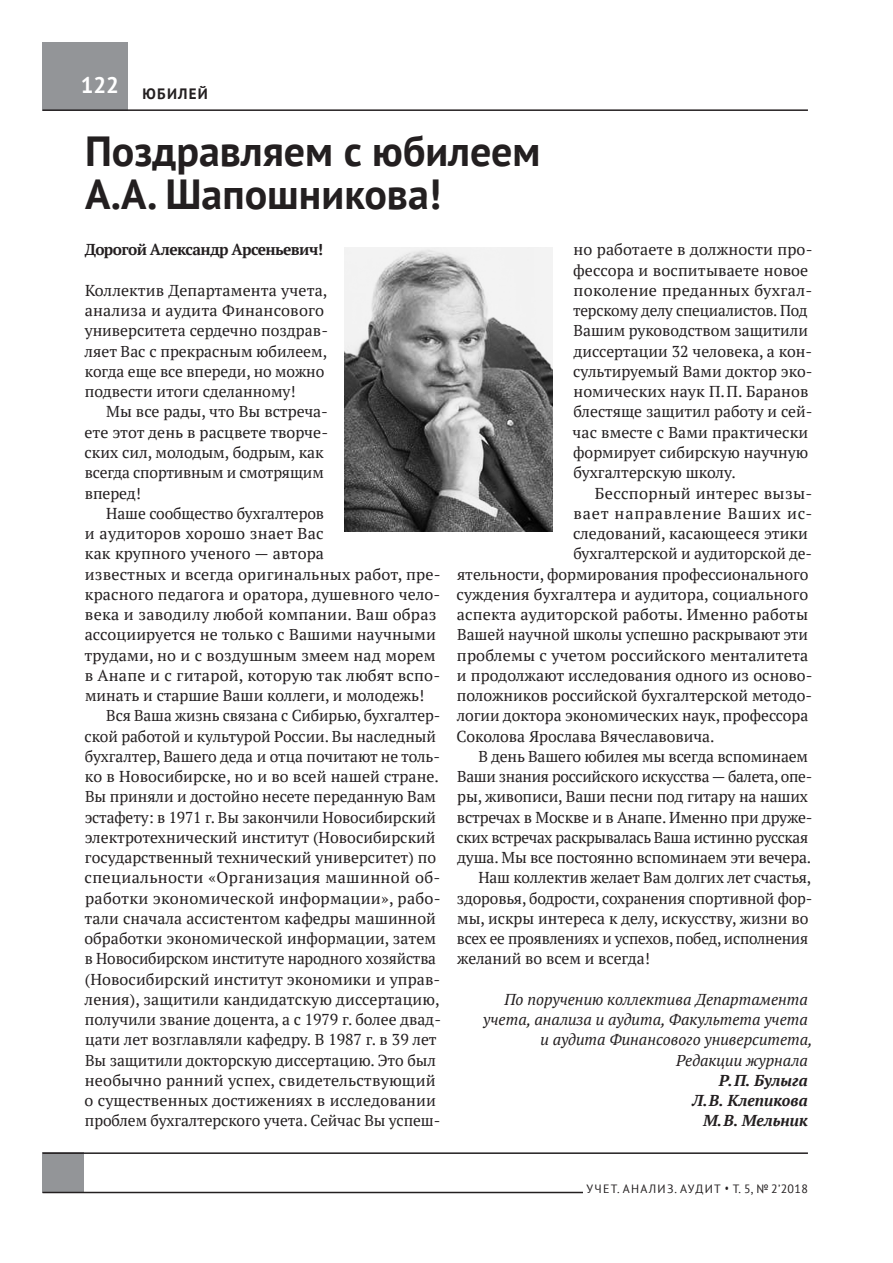
<style>
.page{position:relative;width:893px;height:1263px;background:#fff}
.page>*{position:absolute;margin:0;border:0;box-sizing:border-box;transform-origin:0 0}
.t1{font:700 42px/42.8px "PT Sans";color:#231f20}
.t2{font:700 22.5px "PT Sans";color:#fff}
.t3{font:15.75px/20.2px "PT Serif";color:#231f20}
.t4{font:italic 15.75px "PT Serif";color:#231f20}
.t5{font:15.75px "PT Serif";letter-spacing:-.02em;color:#231f20}
.t6{font:italic 700 15.75px/20.2px "PT Serif";color:#231f20;text-align:right}
.t7{font:700 15.75px "PT Serif";letter-spacing:-.035em;color:#231f20}
.t8{font:15.75px "PT Serif";letter-spacing:.05em;color:#231f20}
.t9{font:15.75px "PT Serif";letter-spacing:.02em;color:#231f20}
.t10{font:700 15px "PT Sans";color:#231f20}
.t11{font:12px "PT Sans";letter-spacing:.11em;color:#231f20}
.t12{font:12px "PT Sans";letter-spacing:.11em;color:#231f20;scale:.77 1}
</style>
<div class="page">
<div style="left:43px;top:1152px;width:41px;height:41px;background:#939598"></div>
<div style="left:43px;top:43px;width:85px;height:68px;background:#939598"></div>
<hr style="left:43px;top:109px;width:765px;height:2px;background:#231f20">
<hr style="left:43px;top:1152px;width:765px;height:2px;background:#231f20">
<hr style="left:43px;top:1192px;width:540px;height:1px;background:#231f20">
<img style="left:345px;top:248px;width:207px;height:283px">
<h2 class="t2" style="left:81px;top:70px;width:40px">122</h2>
<p class="t10" style="left:143px;top:84px;width:56px">ЮБИЛЕЙ</p>
<h1 class="t1" style="left:85px;top:129px;width:457px">Поздравляем с юбилеем<br>А.А. Шапошникова!</h1>
<p class="t7" style="left:85px;top:239px;width:240px">Дорогой Александр Арсеньевич!</p>
<p class="t3" style="left:85px;top:280px;width:245px">Коллектив Департамента учета, анализа и аудита Финансового университета сердечно поздрав&shy;ляет Вас с прекрасным юбилеем, когда еще все впереди, но можно подвести итоги сделанному!</p>
<p class="t3" style="left:84px;top:402px;width:245px;text-indent:22px">Мы все рады, что Вы встреча&shy;ете этот день в расцвете творче&shy;ских сил, молодым, бодрым, как всегда спортивным и смотрящим вперед!</p>
<p class="t3" style="left:84px;top:503px;width:358px;text-indent:22px">Наше сообщество бухгалтеров<br>и аудиторов хорошо знает Вас<br>как крупного ученого — автора<br>известных и всегда оригинальных работ, пре&shy;красного педагога и оратора, душевного чело&shy;века и заводилу любой компании. Ваш образ ассоциируется не только с Вашими научными трудами, но и с воздушным змеем над морем в Анапе и с гитарой, которую так любят вспо&shy;минать и старшие Ваши коллеги, и молодежь!</p>
<p class="t3" style="left:84px;top:705px;width:358px;text-indent:22px">Вся Ваша жизнь связана с Сибирью, бухгалтер&shy;ской работой и культурой России. Вы наследный бухгалтер, Вашего деда и отца почитают не толь&shy;ко в Новосибирске, но и во всей нашей стране.<br>Вы приняли и достойно несете переданную Вам эстафету: в 1971 г. Вы закончили Новосибирский электротехнический институт (Новосибирский государственный технический университет) по специальности «Организация машинной об&shy;работки экономической информации», рабо&shy;тали сначала ассистентом кафедры машинной обработки экономической информации, затем в Новосибирском институте народного хозяйства (Новосибирский институт экономики и управ&shy;ления), защитили кандидатскую диссертацию, получили звание доцента, а с 1979 г. более двад&shy;цати лет возглавляли кафедру. В 1987 г. в 39 лет Вы защитили докторскую диссертацию. Это был необычно ранний успех, свидетельствующий о существенных достижениях в исследовании проблем бухгалтерского учета. Сейчас Вы успеш-</p>
<p class="t3" style="left:573px;top:240px;width:241px">но работаете в должности про&shy;фессора и воспитываете новое поколение преданных бухгал&shy;терскому делу специалистов. Под<br>Вашим руководством защитили диссертации 32 человека, а кон&shy;сультируемый Вами доктор эко&shy;номических наук П.П. Баранов блестяще защитил работу и сей&shy;час вместе с Вами практически формирует сибирскую научную бухгалтерскую школу.</p>
<p class="t9" style="left:595px;top:483px;width:219px">Бесспорный интерес вызы-</p>
<p class="t8" style="left:573px;top:503px;width:241px">вает направление Ваших ис-</p>
<p class="t3" style="left:573px;top:523px;width:237px">следований, касающееся этики</p>
<p class="t3" style="left:573px;top:543px;width:240px">бухгалтерской и аудиторской де-</p>
<p class="t3" style="left:457px;top:564px;width:353px">ятельности, формирования профессионального</p>
<p class="t3" style="left:457px;top:584px;width:353px">суждения бухгалтера и аудитора, социального</p>
<p class="t3" style="left:457px;top:604px;width:353px">аспекта аудиторской работы. Именно работы</p>
<p class="t3" style="left:457px;top:624px;width:353px">Вашей научной школы успешно раскрывают эти</p>
<p class="t3" style="left:457px;top:645px;width:353px">проблемы с учетом российского менталитета</p>
<p class="t3" style="left:457px;top:665px;width:357px">и продолжают исследования одного из осново-</p>
<p class="t3" style="left:457px;top:685px;width:357px">положников российской бухгалтерской методо-</p>
<p class="t3" style="left:457px;top:705px;width:353px">логии доктора экономических наук, профессора</p>
<p class="t3" style="left:457px;top:726px;width:260px">Соколова Ярослава Вячеславовича.</p>
<p class="t3" style="left:478px;top:746px;width:331px">В день Вашего юбилея мы всегда вспоминаем</p>
<p class="t5" style="left:457px;top:766px;width:357px">Ваши знания российского искусства — балета, опе-</p>
<p class="t3" style="left:457px;top:786px;width:352px">ры, живописи, Ваши песни под гитару на наших</p>
<p class="t3" style="left:457px;top:807px;width:357px">встречах в Москве и в Анапе. Именно при друже-</p>
<p class="t5" style="left:457px;top:827px;width:353px">ских встречах раскрывалась Ваша истинно русская</p>
<p class="t3" style="left:457px;top:847px;width:356px">душа. Мы все постоянно вспоминаем эти вечера.</p>
<p class="t3" style="left:478px;top:867px;width:334px">Наш коллектив желает Вам долгих лет счастья,</p>
<p class="t3" style="left:457px;top:888px;width:357px">здоровья, бодрости, сохранения спортивной фор-</p>
<p class="t3" style="left:457px;top:908px;width:353px">мы, искры интереса к делу, искусству, жизни во</p>
<p class="t3" style="left:457px;top:928px;width:353px">всех ее проявлениях и успехов, побед, исполнения</p>
<p class="t3" style="left:457px;top:948px;width:194px">желаний во всем и всегда!</p>
<p class="t4" style="left:504px;top:989px;width:305px">По поручению коллектива Департамента</p>
<p class="t4" style="left:483px;top:1009px;width:326px">учета, анализа и аудита, Факультета учета</p>
<p class="t4" style="left:540px;top:1030px;width:274px">и аудита Финансового университета,</p>
<p class="t4" style="left:676px;top:1050px;width:133px">Редакции журнала</p>
<p class="t6" style="left:692px;top:1070px;width:117px">Р.П. Булыга<br>Л.В. Клепикова<br>М.В. Мельник</p>
<p class="t11" style="left:587px;top:1181px;width:111px">Учет. Анализ. Аудит</p>
<p class="t12" style="left:725px;top:1181px;width:110px">• Т. 5, № 2’2018</p>
</div>
